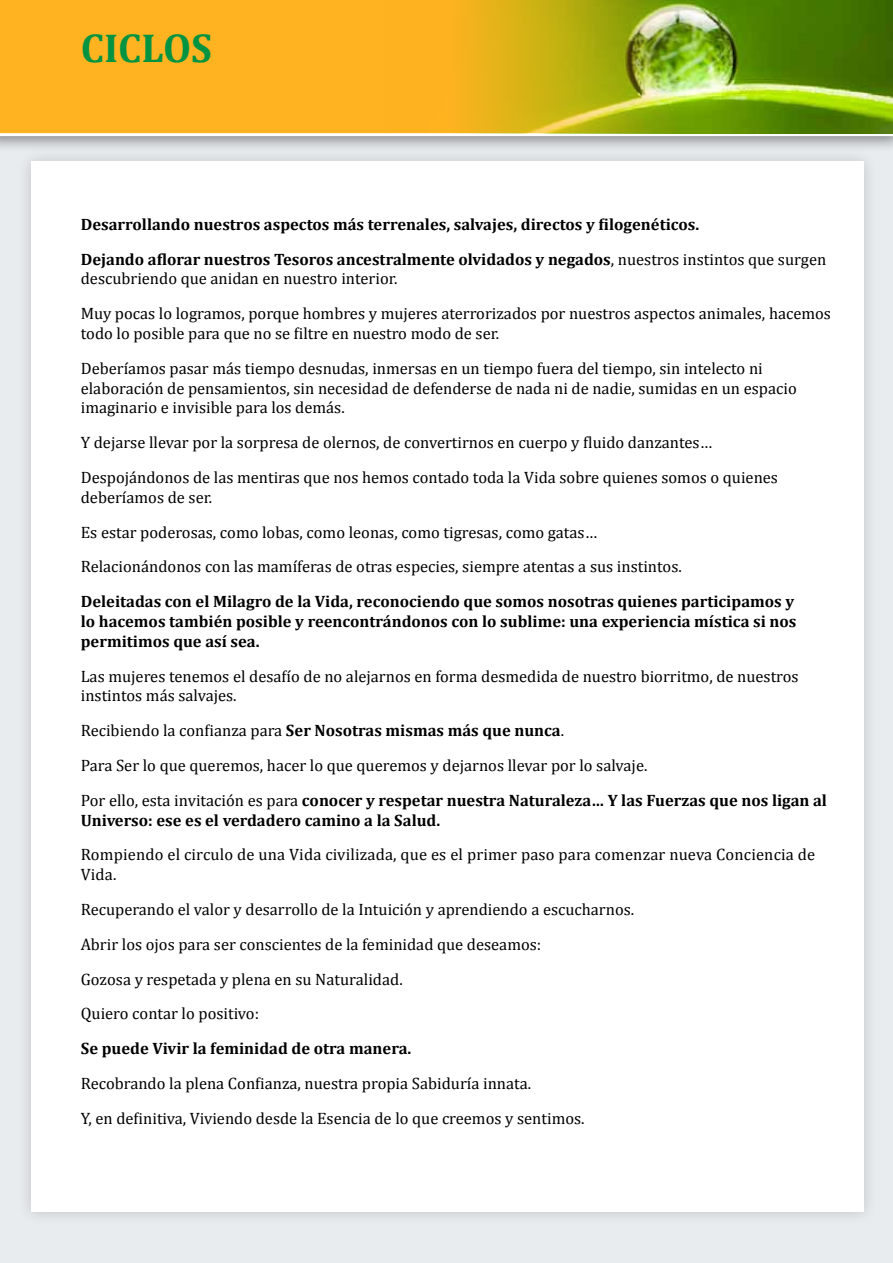
<style>
.page{position:relative;width:893px;height:1263px;background:#fff}
.page>*{position:absolute;margin:0;border:0;box-sizing:border-box;transform-origin:0 0}
.t1{font:700 40.5px "Cambria";color:#009341}
.t2{font:16.5px/34.8px "Cambria";color:#000}
.t3{font:700 16.5px/19.8px "Cambria";color:#000}
.s1{font-weight:400}
.s2{font-weight:700}
</style>
<div class="page">
<div style="left:0;top:96px;width:893px;height:1167px;background:#e8ecee"></div>
<div style="left:17px;top:147px;width:860px;height:1079px;background:#e0e4e6"></div>
<div style="left:31px;top:162px;width:832px;height:1050px;background:#fff"></div>
<div style="left:0;top:0;width:893px;height:153px;background:#000;opacity:.5"></div>
<div style="left:0;top:0;width:893px;height:136px;background:#ffb320"></div>
<img style="left:386px;top:0;width:507px;height:133px">
<h1 class="t1" style="left:81px;top:23px;width:133px">CICLOS</h1>
<p class="t3" style="left:81px;top:206px;width:747px;line-height:34.8px">Desarrollando nuestros aspectos más terrenales, salvajes, directos y filogenéticos.<br>Dejando aflorar nuestros Tesoros ancestralmente olvidados y negados<span class="s1">, nuestros instintos que surgen</span></p>
<p class="t2" style="left:81px;top:261px;width:752px">descubriendo que anidan en nuestro interior.<br>Muy pocas lo logramos, porque hombres y mujeres aterrorizados por nuestros aspectos animales, hacemos</p>
<p class="t2" style="left:81px;top:316px;width:683px">todo lo posible para que no se filtre en nuestro modo de ser.<br>Deberíamos pasar más tiempo desnudas, inmersas en un tiempo fuera del tiempo, sin intelecto ni</p>
<p class="t2" style="left:81px;top:378px;width:717px;line-height:19.8px">elaboración de pensamientos, sin necesidad de defenderse de nada ni de nadie, sumidas en un espacio imaginario e invisible para los demás.</p>
<p class="t2" style="left:81px;top:425px;width:699px">Y dejarse llevar por la sorpresa de olernos, de convertirnos en cuerpo y fluido danzantes…<br>Despojándonos de las mentiras que nos hemos contado toda la Vida sobre quienes somos o quienes</p>
<p class="t2" style="left:81px;top:480px;width:603px">deberíamos de ser.<br>Es estar poderosas, como lobas, como leonas, como tigresas, como gatas…<br>Relacionándonos con las mamíferas de otras especies, siempre atentas a sus instintos.</p>
<p class="t3" style="left:81px;top:591px;width:717px">Deleitadas con el Milagro de la Vida, reconociendo que somos nosotras quienes participamos y lo hacemos también posible y reencontrándonos con lo sublime: una experiencia mística si nos permitimos que así sea.</p>
<p class="t2" style="left:81px;top:666px;width:719px;line-height:19.8px">Las mujeres tenemos el desafío de no alejarnos en forma desmedida de nuestro biorritmo, de nuestros instintos más salvajes.</p>
<p class="t2" style="left:81px;top:713px;width:748px">Recibiendo la confianza para <span class="s2">Ser Nosotras mismas más que nunca</span>.<br>Para Ser lo que queremos, hacer lo que queremos y dejarnos llevar por lo salvaje.<br>Por ello, esta invitación es para <span class="s2">conocer y respetar nuestra Naturaleza… Y las Fuerzas que nos ligan al</span></p>
<p class="t3" style="left:81px;top:810px;width:361px">Universo: ese es el verdadero camino a la Salud.</p>
<p class="t2" style="left:81px;top:845px;width:736px;line-height:19.8px">Rompiendo el circulo de una Vida civilizada, que es el primer paso para comenzar nueva Conciencia de<br>Vida.</p>
<p class="t2" style="left:81px;top:892px;width:555px">Recuperando el valor y desarrollo de la Intuición y aprendiendo a escucharnos.<br>Abrir los ojos para ser conscientes de la feminidad que deseamos:<br>Gozosa y respetada y plena en su Naturalidad.<br>Quiero contar lo positivo:</p>
<p class="t3" style="left:81px;top:1038px;width:332px">Se puede Vivir la feminidad de otra manera.</p>
<p class="t2" style="left:81px;top:1066px;width:505px">Recobrando la plena Confianza, nuestra propia Sabiduría innata.<br>Y, en definitiva, Viviendo desde la Esencia de lo que creemos y sentimos.</p>
</div>
